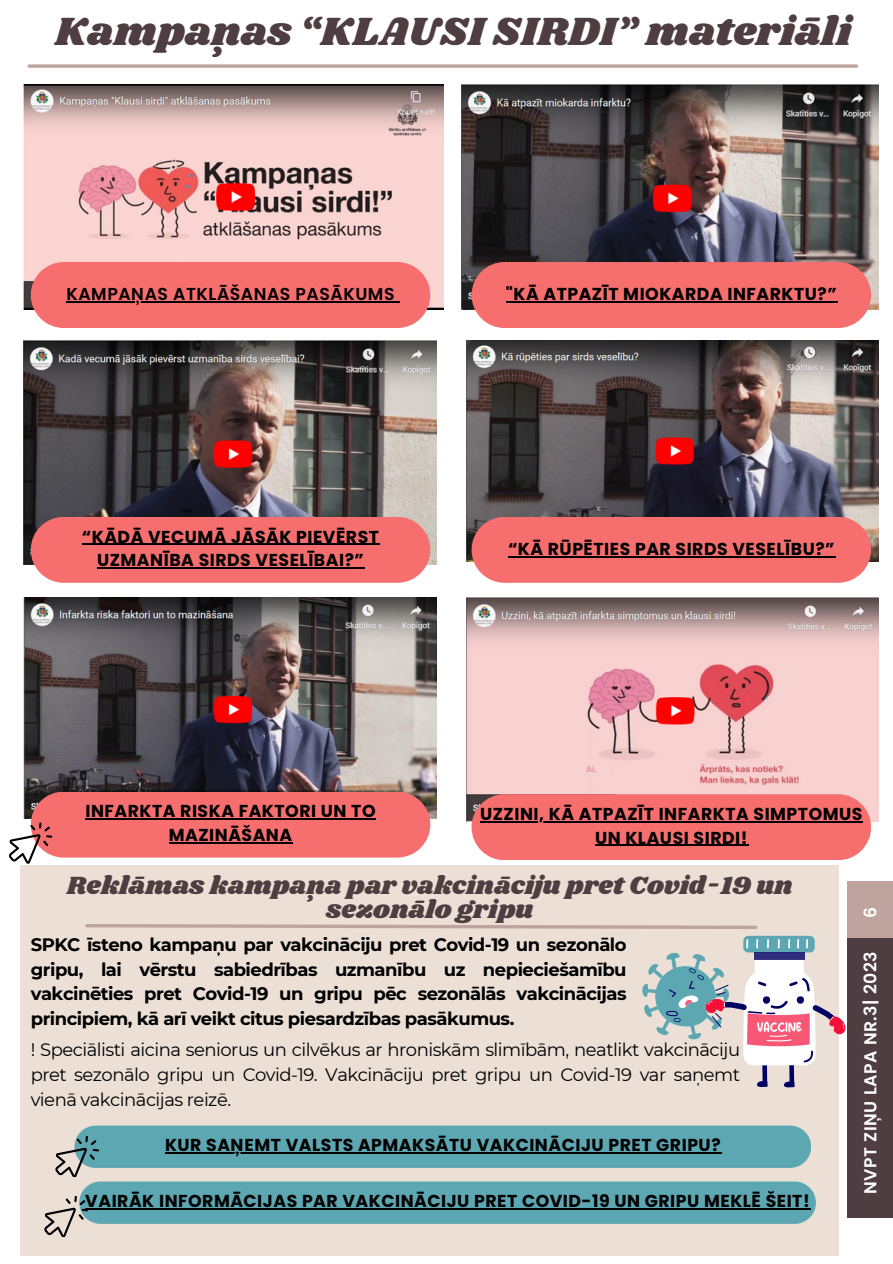
<style>
.page{position:relative;width:893px;height:1264px;background:#fff}
.page>*{position:absolute;margin:0;border:0;box-sizing:border-box;transform-origin:0 0}
.t1{font:40.8px "Shrikhand";color:#4e3e41}
.t2{font:25.8px/23.7px "Shrikhand";color:#4e3e41;text-align:center}
.t3{font:700 18px/24.8px "Montserrat";letter-spacing:-.03em;color:#000;text-align:justify}
.t4{font:18px/24.8px "Montserrat";letter-spacing:-.03em;color:#000;text-align:justify}
.t5{font:700 17.25px/23.7px "Poppins";letter-spacing:.03em;color:#000;text-align:center}
.t6{font:600 17.25px "Poppins";letter-spacing:.03em;color:#000}
.t7{font:600 17.25px "Poppins";letter-spacing:.03em;color:#fff}
</style>
<div class="page">
<svg style="left:29px;top:64px;width:827px;height:4px;background:#c7b1ac"></svg>
<img style="left:466px;top:598px;width:412px;height:224px">
<div style="left:471px;top:794px;width:400px;height:66px;background:#f66e6e;border-radius:33px"></div>
<hr style="left:480px;top:821px;width:382px;height:1px;background:#000">
<hr style="left:595px;top:844px;width:153px;height:2px;background:#000">
<div style="left:847px;top:932px;width:45px;height:285px;background:#4e3e41"></div>
<div style="left:847px;top:881px;width:45px;height:56px;background:#bea39e"></div>
<img style="left:23px;top:84px;width:421px;height:225px">
<div style="left:31px;top:262px;width:399px;height:66px;background:#f66e6e;border-radius:33px"></div>
<hr style="left:66px;top:301px;width:329px;height:1px;background:#000">
<img style="left:23px;top:340px;width:413px;height:224px">
<div style="left:31px;top:517px;width:399px;height:66px;background:#f66e6e;border-radius:33px"></div>
<hr style="left:82px;top:544px;width:297px;height:1px;background:#000">
<hr style="left:97px;top:567px;width:267px;height:1px;background:#000">
<img style="left:23px;top:598px;width:413px;height:220px">
<div style="left:31px;top:791px;width:399px;height:66px;background:#f66e6e;border-radius:33px"></div>
<hr style="left:85px;top:818px;width:291px;height:1px;background:#000">
<hr style="left:169px;top:842px;width:124px;height:1px;background:#000">
<img style="left:461px;top:84px;width:417px;height:225px">
<div style="left:471px;top:262px;width:400px;height:66px;background:#f66e6e;border-radius:33px"></div>
<hr style="left:506px;top:301px;width:331px;height:1px;background:#000">
<img style="left:466px;top:340px;width:412px;height:222px">
<div style="left:471px;top:517px;width:400px;height:66px;background:#f66e6e;border-radius:33px"></div>
<hr style="left:508px;top:556px;width:327px;height:1px;background:#000">
<div style="left:21px;top:865px;width:817px;height:390px;background:#ebdfd6"></div>
<svg style="left:85px;top:924px;width:673px;height:5px"></svg>
<div style="left:743px;top:935px;width:71px;height:17px;background:#5da7b2;border-radius:5px"></div>
<svg style="left:642px;top:939px;width:204px;height:149px"></svg>
<div style="left:79px;top:1181px;width:736px;height:42px;background:#5da7b2;border-radius:21px"></div>
<hr style="left:85px;top:1208px;width:725px;height:1px;background:#000">
<svg style="left:9px;top:822px;width:44px;height:42px"></svg>
<svg style="left:44px;top:1195px;width:44px;height:43px"></svg>
<div style="left:74px;top:1125px;width:737px;height:42px;background:#5da7b2;border-radius:21px"></div>
<hr style="left:165px;top:1152px;width:556px;height:1px;background:#000">
<svg style="left:55px;top:1135px;width:44px;height:43px"></svg>
<p class="t1" style="left:55px;top:3px;width:797px">Kampaņas “KLAUSI SIRDI” materiāli</p>
<p class="t6" style="left:66px;top:282px;width:329px">KAMPAŅAS ATKLĀŠANAS PASĀKUMS</p>
<p class="t5" style="left:82px;top:525px;width:298px">“KĀDĀ VECUMĀ JĀSĀK PIEVĒRST<br>UZMANĪBA SIRDS VESELĪBAI?”</p>
<p class="t5" style="left:506px;top:282px;width:332px">"KĀ ATPAZĪT MIOKARDA INFARKTU?”</p>
<p class="t5" style="left:508px;top:537px;width:328px">“KĀ RŪPĒTIES PAR SIRDS VESELĪBU?”</p>
<p class="t5" style="left:85px;top:799px;width:292px">INFARKTA RISKA FAKTORI UN TO<br>MAZINĀŠANA</p>
<p class="t5" style="left:480px;top:802px;width:384px">UZZINI, KĀ ATPAZĪT INFARKTA SIMPTOMUS<br>UN KLAUSI SIRDI!</p>
<p class="t2" style="left:67px;top:874px;width:727px">Reklāmas kampaņa par vakcināciju pret Covid-19 un sezonālo gripu</p>
<p class="t3" style="left:31px;top:932px;width:597px">SPKC īsteno kampaņu par vakcināciju pret Covid-19 un sezonālo gripu, lai vērstu sabiedrības uzmanību uz nepieciešamību vakcinēties pret Covid-19 un gripu pēc sezonālās vakcinācijas principiem, kā arī veikt citus piesardzības pasākumus.</p>
<p class="t4" style="left:31px;top:1037px;width:710px">! Speciālisti aicina seniorus un cilvēkus ar hroniskām slimībām, neatlikt vakcināciju pret sezonālo gripu un Covid-19. Vakcināciju pret gripu un Covid-19 var saņemt vienā vakcinācijas reizē.</p>
<p class="t5" style="left:165px;top:1133px;width:557px">KUR SAŅEMT VALSTS APMAKSĀTU VAKCINĀCIJU PRET GRIPU?</p>
<p class="t5" style="left:85px;top:1189px;width:726px">VAIRĀK INFORMĀCIJAS PAR VAKCINĀCIJU PRET COVID-19 UN GRIPU MEKLĒ ŠEIT!</p>
<p class="t7" style="left:858px;top:918px;width:13px;rotate:-90deg">6</p>
<p class="t7" style="left:858px;top:1193px;width:244px;rotate:-90deg">NVPT ZIŅU LAPA NR.3| 2023</p>
</div>
